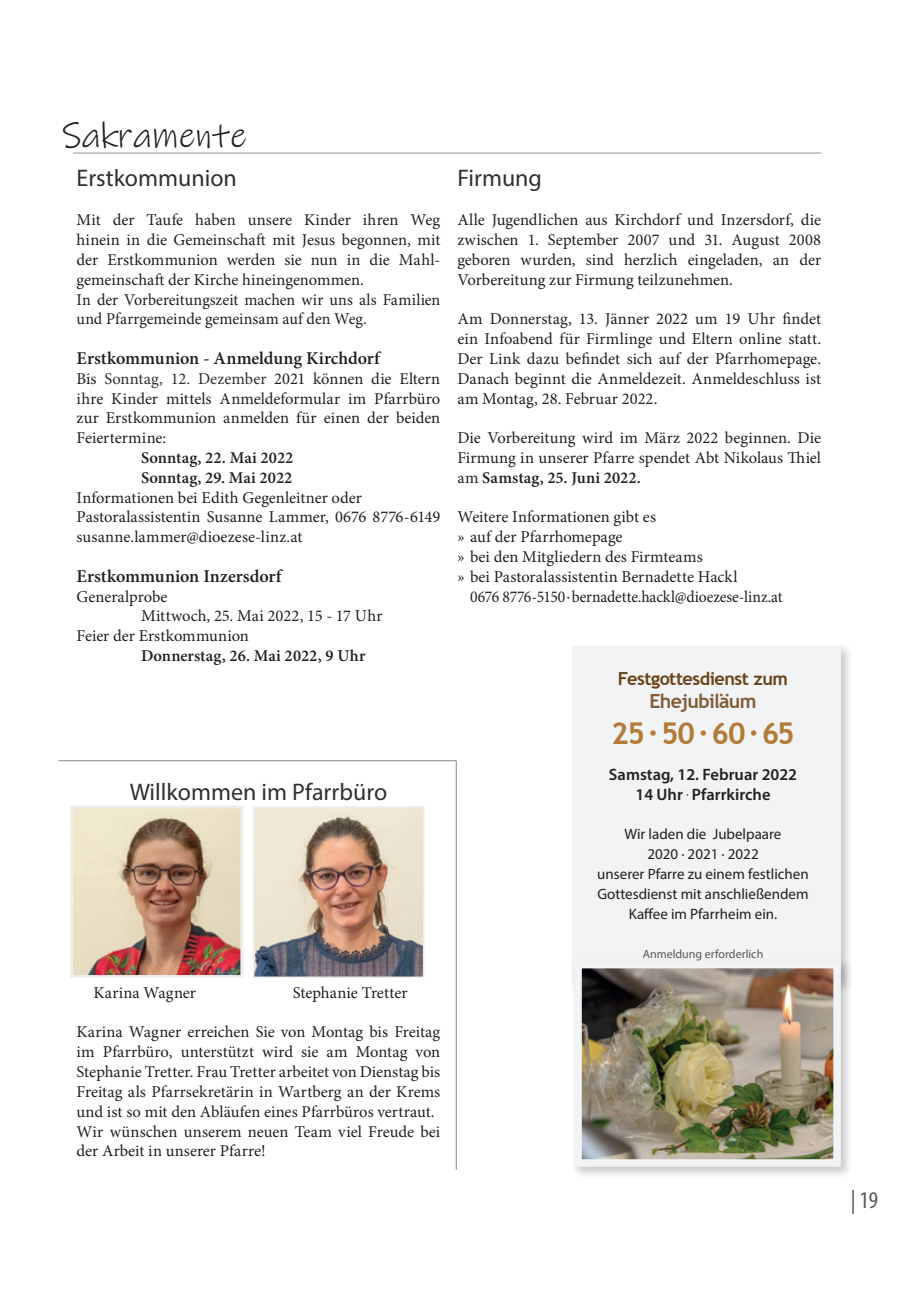
<style>
.page{position:relative;width:919px;height:1289px;background:#fff}
.page>*{position:absolute;margin:0;border:0;box-sizing:border-box;transform-origin:0 0}
.t1{font:36px "Ink Free";color:#231f20}
.t2{font:700 30px "Trebuchet MS";letter-spacing:-.04em;color:#b47b37}
.t3{font:24px "Myriad Pro";color:#312f30}
.t4{font:condensed 24px "Myriad Pro";color:#57585a}
.t5{font:700 19.5px "Trebuchet MS";letter-spacing:-.035em;color:#815c38}
.t6{font:600 18px "Minion Pro";color:#231f20}
.t7{font:700 18px "Trebuchet MS";letter-spacing:-.03em;color:#694217}
.t8{font:16.5px/19.8px "Minion Pro";color:#231f20;text-align:justify}
.t9{font:600 16.5px/19.8px "Minion Pro";letter-spacing:.005em;color:#231f20}
.t10{font:16.5px "Minion Pro";color:#231f20;scale:.95 1}
.t11{font:600 16.5px/19.8px "Myriad Pro";color:#231f20;text-align:center}
.t12{font:15px/19.8px "Myriad Pro";color:#231f20;text-align:center}
.t13{font:12px "Myriad Pro";color:#57585a}
.s1{color:#312f30}
.s2{font-weight:600}
.s3{font-family:"Myriad Pro"}
.s4{font-weight:400}
</style>
<div class="page">
<img style="left:74px;top:809px;width:165px;height:165px">
<div style="left:70px;top:805px;width:173px;height:173px;border:3px solid #eeeeef"></div>
<img style="left:256px;top:809px;width:165px;height:166px">
<div style="left:253px;top:806px;width:171px;height:172px;border:2px solid #eeeeef"></div>
<hr style="left:73px;top:153px;width:748px;height:1px;background:#939598">
<div style="left:569px;top:642px;width:284px;height:352px;background:#231f20;opacity:.25"></div>
<div style="left:573px;top:646px;width:267px;height:335px;background:#f2f3f4"></div>
<div style="left:570px;top:956px;width:283px;height:223px;background:#231f20;opacity:.25"></div>
<img style="left:583px;top:969px;width:248px;height:188px">
<div style="left:574px;top:960px;width:266px;height:206px;border:8px solid #f2f3f4"></div>
<hr style="left:58px;top:760px;width:398px;height:1px;background:#939598">
<hr style="left:455px;top:760px;width:2px;height:409px;background:#939598">
<h1 class="t1" style="left:62px;top:112px;width:186px">Sakramente</h1>
<h3 class="t3" style="left:77px;top:163px;width:162px">Erstkommunion</h3>
<p class="t8" style="left:77px;top:210px;width:365px;text-align:left">Mit der Taufe haben unsere Kinder ihren Weg hinein in die Gemeinschaft mit Jesus begonnen, mit der Erstkommunion werden sie nun in die Mahl&shy;gemeinschaft der Kirche hineingenommen.<br>In der Vorbereitungszeit machen wir uns als Familien und Pfarrgemeinde gemeinsam auf den Weg.</p>
<p class="t6" style="left:77px;top:346px;width:305px">Erstkommunion - Anmeldung Kirchdorf</p>
<p class="t8" style="left:77px;top:368px;width:365px">Bis <span class="s1">Sonntag, 12. Dezember</span> 2021 können die Eltern ihre Kinder mittels Anmeldeformular im Pfarrbüro zur Erstkommunion anmelden für einen der beiden Feiertermine:</p>
<p class="t9" style="left:141px;top:447px;width:154px">Sonntag, 22. Mai 2022<br>Sonntag, 29. Mai 2022</p>
<p class="t8" style="left:77px;top:487px;width:365px;text-align:left">Informationen bei Edith Gegenleitner oder<br>Pastoralassistentin Susanne Lammer, 0676 8776-6149 susanne.lammer@dioezese-linz.at</p>
<p class="t6" style="left:77px;top:563px;width:206px">Erstkommunion Inzersdorf</p>
<p class="t8" style="left:77px;top:586px;width:92px">Generalprobe</p>
<p class="t8" style="left:141px;top:606px;width:243px">Mittwoch, 25. Mai 2022, 15 - 17 Uhr</p>
<p class="t8" style="left:77px;top:626px;width:174px">Feier der Erstkommunion</p>
<p class="t9" style="left:141px;top:645px;width:226px">Donnerstag, 26. Mai 2022, 9 Uhr</p>
<h3 class="t3" style="left:130px;top:777px;width:259px">Willkommen im Pfarrbüro</h3>
<p class="t8" style="left:94px;top:982px;width:104px">Karina Wagner</p>
<p class="t8" style="left:293px;top:982px;width:116px">Stephanie Tretter</p>
<p class="t8" style="left:76px;top:1022px;width:365px;text-align:left">Karina Wagner erreichen Sie von Montag bis Freitag im Pfarrbüro, unterstützt wird sie am Montag von Stephanie Tretter. Frau Tretter arbeitet von Dienstag bis Freitag als Pfarrsekretärin in Wartberg an der Krems und ist so mit den Abläufen eines Pfarrbüros vertraut.<br>Wir wünschen unserem neuen Team viel Freude bei der Arbeit in unserer Pfarre!</p>
<h3 class="t3" style="left:457px;top:163px;width:86px">Firmung</h3>
<p class="t8" style="left:457px;top:210px;width:365px">Alle Jugendlichen aus Kirchdorf und Inzersdorf, die zwischen 1. September 2007 und 31. August 2008 geboren wurden, sind herzlich eingeladen, an der Vorbereitung zur Firmung teilzunehmen.</p>
<p class="t8" style="left:457px;top:309px;width:365px">Am Donnerstag, 13. Jänner 2022 um 19 Uhr findet ein Infoabend für Firmlinge und Eltern online statt.<br>Der Link dazu befindet sich auf der Pfarrhomepage.<br>Danach beginnt die Anmeldezeit. Anmeldeschluss ist am Montag, 28. Februar 2022.</p>
<p class="t8" style="left:457px;top:428px;width:365px">Die Vorbereitung wird im März 2022 beginnen. Die Firmung in unserer Pfarre spendet Abt Nikolaus Thiel am <span class="s2">Samstag, 25. Juni 2022.</span></p>
<p class="t8" style="left:457px;top:507px;width:200px">Weitere Informationen gibt es</p>
<p class="t8" style="left:457px;top:527px;width:167px">» auf der Pfarrhomepage</p>
<p class="t8" style="left:457px;top:547px;width:247px">» bei den Mitgliedern des Firmteams</p>
<p class="t8" style="left:457px;top:566px;width:282px">» bei Pastoralassistentin Bernadette Hackl</p>
<p class="t10" style="left:470px;top:585px;width:330px">0676 8776-5150<span class="s3">∙</span>bernadette.hackl@dioezese-linz.at</p>
<p class="t7" style="left:618px;top:667px;width:171px">Festgottesdienst zum</p>
<p class="t5" style="left:649px;top:689px;width:109px">Ehejubiläum</p>
<h2 class="t2" style="left:611px;top:715px;width:185px">25·50·60·65</h2>
<p class="t11" style="left:609px;top:764px;width:189px">Samstag, 12. Februar 2022<br>14 Uhr <span class="s4">.</span> Pfarrkirche</p>
<p class="t12" style="left:597px;top:824px;width:213px">Wir laden die Jubelpaare<br>2020 ∙ 2021 ∙ 2022<br>unserer Pfarre zu einem festlichen<br>Gottesdienst mit anschließendem<br>Kaffee im Pfarrheim ein.</p>
<p class="t13" style="left:642px;top:946px;width:122px">Anmeldung erforderlich</p>
<h3 class="t4" style="left:850px;top:1185px;width:29px">| 19</h3>
</div>
